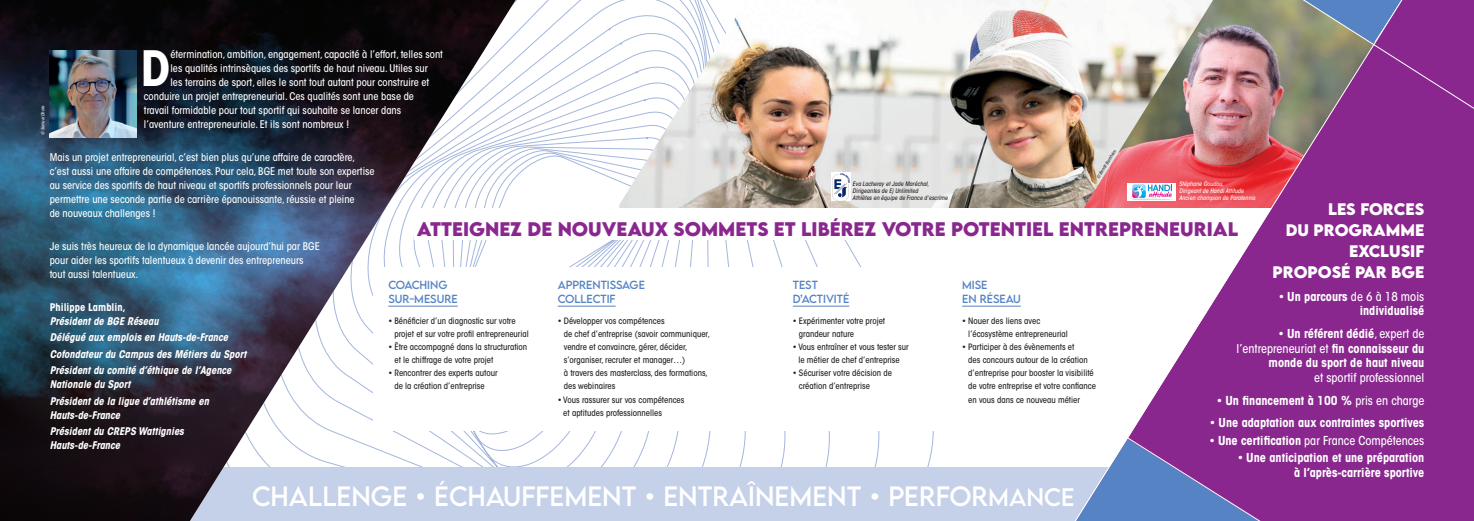
<style>
.page{position:relative;width:1474px;height:521px;background:#fff}
.page>*{position:absolute;margin:0;border:0;box-sizing:border-box;transform-origin:0 0}
.t1{font:700 condensed 48.3px "ITC Avant Garde Std";color:#fff}
.t2{font:24.85px "LEMONMILK";color:#fff}
.t3{font:700 17.5px "LEMONMILK";color:#8a278f}
.t4{font:700 14.88px "LEMONMILK";color:#fff}
.t5{font:700 condensed 12.25px/14.9px "ITC Avant Garde Std";color:#fff;text-align:right}
.t6{font:500 condensed 12.25px "ITC Avant Garde Std";color:#fff}
.t7{font:500 condensed 10.5px/14px "ITC Avant Garde Std";color:#fff}
.t8{font:italic 700 condensed 10.5px/16.4px "ITC Avant Garde Std";color:#fff}
.t9{font:10.5px/14px "LEMONMILK";color:#5583c3}
.t10{font:700 condensed 10.5px "ITC Avant Garde Std";color:#fff}
.t11{font:500 condensed 8.75px/13.1px "ITC Avant Garde Std";color:#231f20}
.t12{font:italic 500 condensed 6.12px/7.4px "ITC Avant Garde Std";color:#231f20}
.t13{font:italic 500 condensed 6.12px/7.4px "ITC Avant Garde Std";color:#fff}
.t14{font:italic 500 condensed 4.38px "ITC Avant Garde Std";color:#231f20}
.t15{font:italic 500 condensed 4.38px "ITC Avant Garde Std";color:#fff}
.s1{font-size:22.57px}
.s2{font-weight:500}
.s3{font-weight:700}
</style>
<div class="page">
<svg style="left:515px;top:0;width:419px;height:467px"></svg>
<div style="left:169px;top:467px;width:974px;height:54px;background:#c5d0e9"></div>
<img style="left:0;top:0;width:515px;height:521px">
<img style="left:619px;top:0;width:436px;height:208px">
<div style="left:373px;top:267px;width:734px;height:163px;background:#fff"></div>
<hr style="left:388px;top:306px;width:70px;height:1px;background:#5583c3">
<hr style="left:962px;top:306px;width:58px;height:1px;background:#5583c3">
<hr style="left:792px;top:306px;width:57px;height:1px;background:#5583c3">
<hr style="left:557px;top:306px;width:58px;height:1px;background:#5583c3">
<img style="left:49px;top:50px;width:87px;height:88px">
<div style="left:414px;top:208px;width:861px;height:32px;background:#fff"></div>
<div style="left:1415px;top:123px;width:58px;height:398px;background:#8a278f"></div>
<div style="left:1415px;top:0;width:58px;height:123px;background:#8a278f"></div>
<img style="left:831px;top:172px;width:19px;height:29px">
<img style="left:1055px;top:0;width:360px;height:521px">
<h1 class="t1" style="left:141px;top:37px;width:31px">D</h1>
<p class="t7" style="left:170px;top:47px;width:274px">étermination, ambition, engagement, capacité à l’effort, telles sont</p>
<p class="t7" style="left:170px;top:61px;width:259px">les qualités intrinsèques des sportifs de haut niveau. Utiles sur</p>
<p class="t7" style="left:170px;top:75px;width:260px">les terrains de sport, elles le sont tout autant pour construire et</p>
<p class="t7" style="left:144px;top:89px;width:271px">conduire un projet entrepreneurial. Ces qualités sont une base de</p>
<p class="t7" style="left:144px;top:103px;width:259px">travail formidable pour tout sportif qui souhaite se lancer dans</p>
<p class="t7" style="left:144px;top:117px;width:207px">l’aventure entrepreneuriale. Et ils sont nombreux !</p>
<p class="t7" style="left:50px;top:150px;width:326px">Mais un projet entrepreneurial, c’est bien plus qu’une affaire de caractère, c’est aussi une affaire de compétences. Pour cela, BGE met toute son expertise au service des sportifs de haut niveau et sportifs professionnels pour leur permettre une seconde partie de carrière épanouissante, réussie et pleine<br>de nouveaux challenges !</p>
<p class="t7" style="left:50px;top:239px;width:271px">Je suis très heureux de la dynamique lancée aujourd’hui par BGE pour aider les sportifs talentueux à devenir des entrepreneurs tout aussi talentueux.</p>
<p class="t10" style="left:50px;top:300px;width:77px">Philippe Lamblin,</p>
<p class="t8" style="left:50px;top:313px;width:198px">Président de BGE Réseau<br>Délégué aux emplois en Hauts-de-France Cofondateur du Campus des Métiers du Sport Président du comité d’éthique de l’Agence</p>
<p class="t8" style="left:50px;top:376px;width:161px">Nationale du Sport<br>Président de la ligue d’athlétisme en</p>
<p class="t8" style="left:50px;top:407px;width:136px">Hauts-de-France<br>Président du CREPS Wattignies</p>
<p class="t8" style="left:50px;top:437px;width:72px">Hauts-de-France</p>
<h2 class="t2" style="left:252px;top:480px;width:824px">CHALLENGE • ÉCHAUFFEMENT • ENTRAÎNEMENT • PERFOR<span class="s1">MANCE</span></h2>
<p class="t15" style="left:40px;top:135px;width:31px;rotate:-90deg">© Samuel Dhote</p>
<p class="t14" style="left:1095px;top:177px;width:35px;rotate:-58deg">© Benoît Bernheim</p>
<p class="t12" style="left:852px;top:180px;width:97px">Eva Lacheray et Jade Maréchal,<br>Dirigeantes de Ej Unlimited<br>Athlètes en équipe de France d’escrime</p>
<h3 class="t3" style="left:417px;top:217px;width:822px">ATTEIGNEZ DE NOUVEAUX SOMMETS ET LIBÉREZ VOTRE POTENTIEL ENTREPRENEURIAL</h3>
<p class="t13" style="left:1179px;top:180px;width:78px">Stéphane Goudou,<br>Dirigeant de Handi Attitude<br>Ancien champion de Paratennis</p>
<h3 class="t4" style="left:1327px;top:199px;width:98px">LES FORCES</h3>
<h3 class="t4" style="left:1285px;top:220px;width:140px">DU PROGRAMME</h3>
<h3 class="t4" style="left:1348px;top:241px;width:77px">EXCLUSIF</h3>
<h3 class="t4" style="left:1272px;top:262px;width:131px">PROPOSÉ PAR BGE</h3>
<h3 class="t5" style="left:1278px;top:288px;width:147px"><span class="s2">•</span> Un parcours <span class="s2">de 6 à 18 mois </span>individualisé</h3>
<h3 class="t5" style="left:1236px;top:326px;width:189px"><span class="s2">•</span> Un référent dédié<span class="s2">, expert de l’entrepreneuriat et</span> fin connaisseur du monde du sport de haut niveau</h3>
<h3 class="t6" style="left:1314px;top:370px;width:112px">et sportif professionnel</h3>
<h3 class="t5" style="left:1216px;top:393px;width:209px"><span class="s2">•</span> Un financement à 100 % <span class="s2">pris en charge</span></h3>
<h3 class="t5" style="left:1209px;top:415px;width:216px"><span class="s2">•</span> Une adaptation aux contraintes sportives</h3>
<h3 class="t6" style="left:1209px;top:433px;width:216px">• <span class="s3">Une certification</span> par France Compétences</h3>
<h3 class="t5" style="left:1237px;top:450px;width:188px"><span class="s2">•</span> Une anticipation et une préparation à l’après-carrière sportive</h3>
<p class="t9" style="left:962px;top:278px;width:60px">MISE<br>EN RÉSEAU</p>
<p class="t11" style="left:968px;top:314px;width:101px;text-indent:-6px">• Nouer des liens avec l’écosystème entrepreneurial</p>
<p class="t11" style="left:968px;top:340px;width:129px;text-indent:-6px">• Participer à des évènements et<br>des concours autour de la création d’entreprise pour booster la visibilité de votre entreprise et votre confiance en vous dans ce nouveau métier</p>
<p class="t9" style="left:388px;top:278px;width:71px">COACHING<br>SUR-MESURE</p>
<p class="t11" style="left:394px;top:314px;width:136px;text-indent:-6px">• Bénéficier d’un diagnostic sur votre projet et sur votre profil entrepreneurial</p>
<p class="t11" style="left:394px;top:340px;width:134px;text-indent:-6px">• Être accompagné dans la structuration et le chiffrage de votre projet</p>
<p class="t11" style="left:394px;top:366px;width:105px;text-indent:-6px">• Rencontrer des experts autour de la création d’entreprise</p>
<p class="t9" style="left:557px;top:278px;width:89px">APPRENTISSAGE<br>COLLECTIF</p>
<p class="t11" style="left:564px;top:314px;width:148px;text-indent:-6px">• Développer vos compétences<br>de chef d’entreprise (savoir communiquer, vendre et convaincre, gérer, décider, s’organiser, recruter et manager…)<br>à travers des masterclass, des formations, des webinaires</p>
<p class="t11" style="left:563px;top:393px;width:123px;text-indent:-6px">• Vous rassurer sur vos compétences et aptitudes professionnelles</p>
<p class="t9" style="left:792px;top:278px;width:57px">TEST<br>D’ACTIVITÉ</p>
<p class="t11" style="left:799px;top:314px;width:88px;text-indent:-6px">• Expérimenter votre projet grandeur nature</p>
<p class="t11" style="left:792px;top:340px;width:118px;text-align:center">• Vous entraîner et vous tester sur le métier de chef d’entreprise</p>
<p class="t11" style="left:799px;top:366px;width:94px;text-indent:-6px">• Sécuriser votre décision de création d’entreprise</p>
</div>
